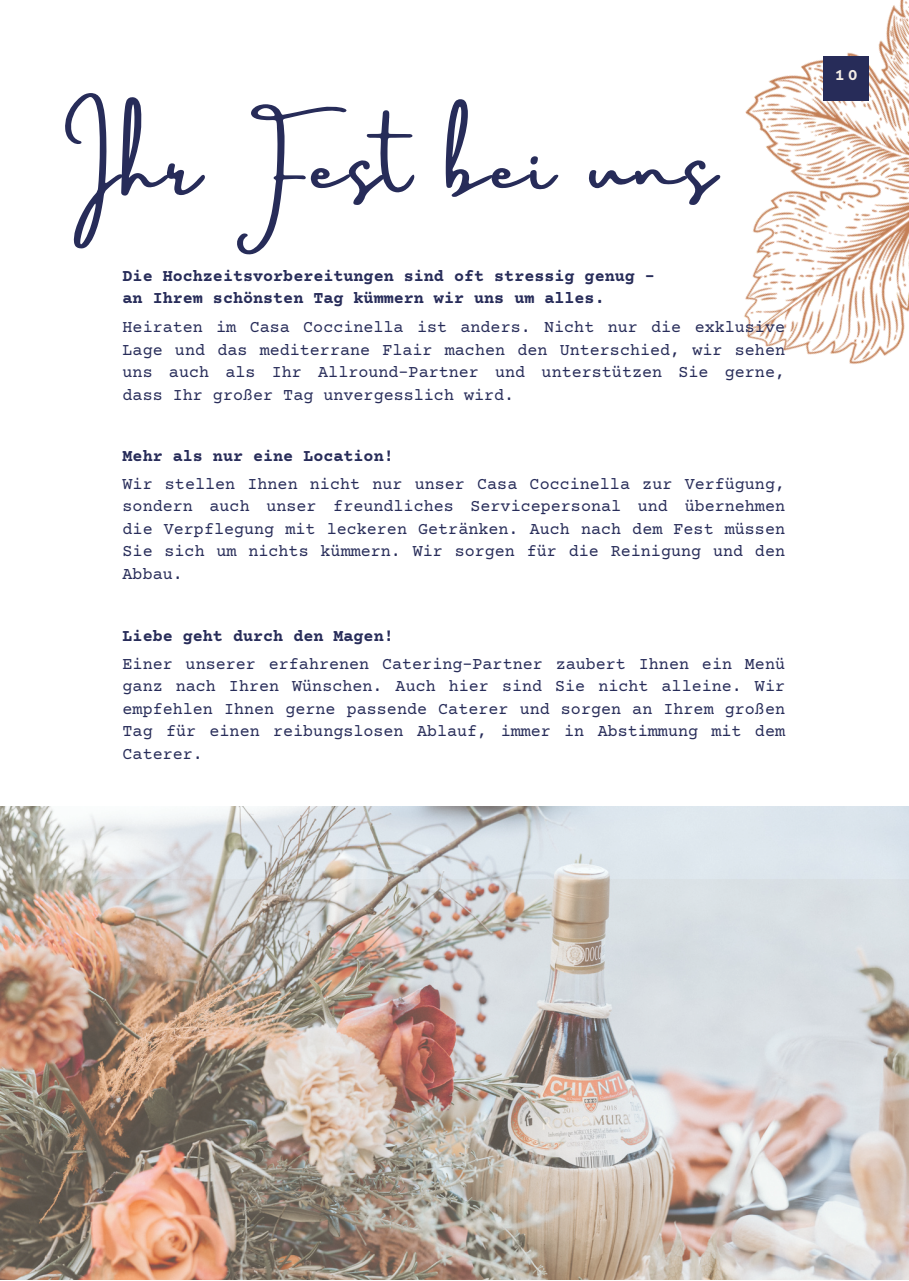
<style>
.page{position:relative;width:909px;height:1281px;background:#fff}
.page>*{position:absolute;margin:0;border:0;box-sizing:border-box;transform-origin:0 0}
.t1{font:77.55px "Amsterdam Three";letter-spacing:.04em;color:#272c59}
.t2{font:16.8px/22.5px "Courier Prime";color:#272c59;text-align:justify}
.t3{font:700 16.8px "Courier Prime";color:#272c59}
.t4{font:700 16.8px "Courier Prime";color:#f4eee7}
</style>
<div class="page">
<img style="left:744px;top:0;width:164px;height:364px">
<div style="left:824px;top:56px;width:45px;height:45px;background:#272c59"></div>
<img style="left:0;top:806px;width:908px;height:473px">
<p class="t1" style="left:65px;top:122px;width:652px">Ihr Fest bei uns</p>
<p class="t3" style="left:123px;top:267px;width:534px">Die Hochzeitsvorbereitungen sind oft stressig genug -</p>
<p class="t3" style="left:123px;top:290px;width:484px">an Ihrem schönsten Tag kümmern wir uns um alles.</p>
<p class="t2" style="left:123px;top:317px;width:664px">Heiraten im Casa Coccinella ist anders. Nicht nur die exklusive Lage und das mediterrane Flair machen den Unterschied, wir sehen uns auch als Ihr Allround-Partner und unterstützen Sie gerne, dass Ihr großer Tag unvergesslich wird.</p>
<p class="t3" style="left:123px;top:447px;width:273px">Mehr als nur eine Location!</p>
<p class="t2" style="left:123px;top:474px;width:664px">Wir stellen Ihnen nicht nur unser Casa Coccinella zur Verfügung, sondern auch unser freundliches Servicepersonal und übernehmen die Verpflegung mit leckeren Getränken. Auch nach dem Fest müssen Sie sich um nichts kümmern. Wir sorgen für die Reinigung und den Abbau.</p>
<p class="t3" style="left:123px;top:627px;width:273px">Liebe geht durch den Magen!</p>
<p class="t2" style="left:123px;top:653px;width:664px">Einer unserer erfahrenen Catering-Partner zaubert Ihnen ein Menü ganz nach Ihren Wünschen. Auch hier sind Sie nicht alleine. Wir empfehlen Ihnen gerne passende Caterer und sorgen an Ihrem großen Tag für einen reibungslosen Ablauf, immer in Abstimmung mit dem Caterer.</p>
<p class="t4" style="left:835px;top:67px;width:24px">10</p>
</div>
